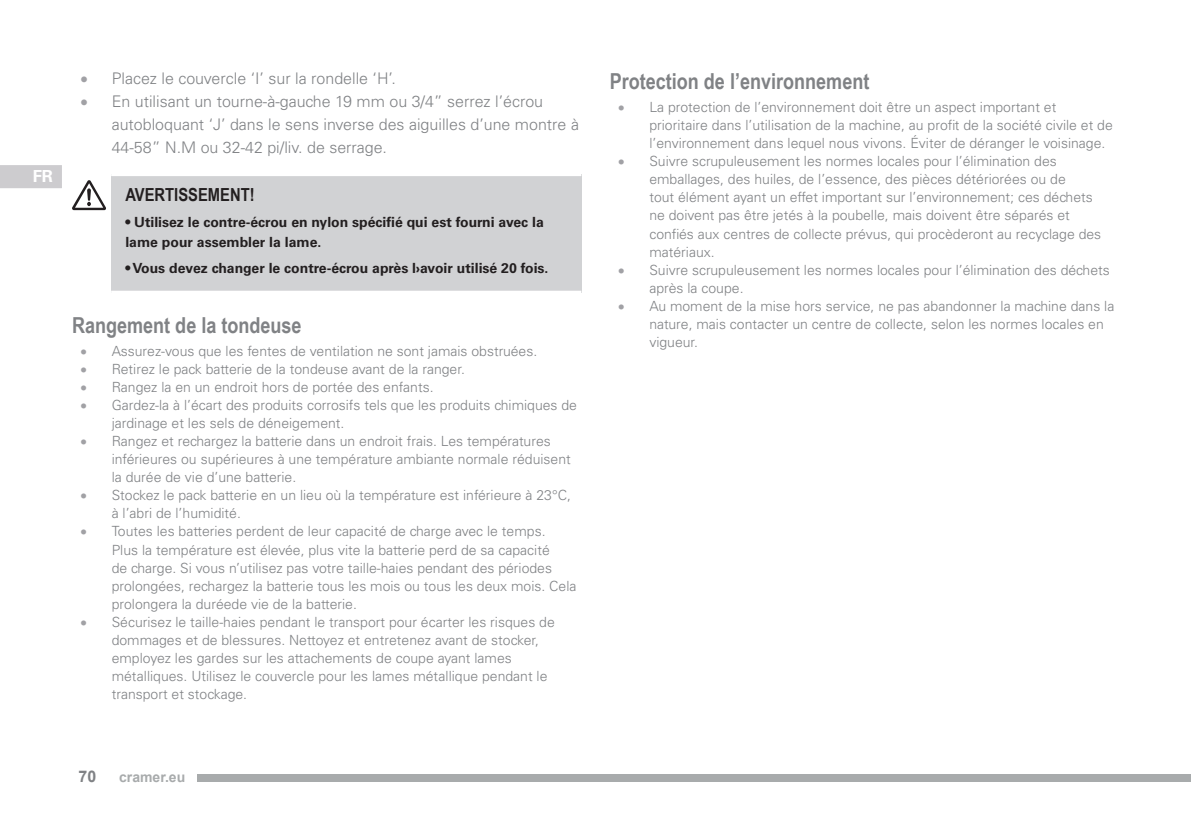
<style>
.page{position:relative;width:1191px;height:823px;background:#fff}
.page>*{position:absolute;margin:0;border:0;box-sizing:border-box;transform-origin:0 0}
.Rubrik_2_Cramer{font:700 22px "Arial Narrow";color:#808285}
.VARNING__Cramer{font:700 18px "Arial Narrow";color:#231f20}
.t1{font:700 16.6px "Univers LT Std";color:#fff}
.t2{font:300 16px/23px "Univers LT Std";color:#808285}
.t3{font:700 16px "Arial";color:#808285}
.t4{font:300 14px/18px "Univers LT Std";color:#808285}
.Varningstext{font:700 14px/20px "Univers LT Std";color:#231f20}
.t5{font:700 14px "Arial";color:#a8abac}
.s1{color:#a1a1a5}
</style>
<div class="page">
<div style="left:198px;top:774px;width:993px;height:7px;background:#a8abac"></div>
<svg style="left:0;top:165px;width:62px;height:24px"></svg>
<div style="left:111px;top:174px;width:470px;height:118px;background:#d1d2d4"></div>
<hr style="left:111px;top:172px;width:470px;height:4px;background:#fff">
<svg style="left:111px;top:290px;width:470px;height:2px"></svg>
<svg style="left:72px;top:180px;width:34px;height:30px"></svg>
<p class="t1" style="left:33px;top:167px;width:22px">FR</p>
<p class="t2" style="left:81px;top:66px;width:317px"><span class="s1">•</span> Placez le couvercle ‘I’ sur la rondelle ‘H’.</p>
<p class="t2" style="left:112px;top:89px;width:469px;text-indent:-31px"><span class="s1">•</span> En utilisant un tourne-à-gauche 19 mm ou 3/4” serrez l’écrou autobloquant ‘J’ dans le sens inverse des aiguilles d’une montre à<br>44-58” N.M ou 32-42 pi/liv. de serrage.</p>
<p class="VARNING__Cramer" style="left:125px;top:181px;width:131px">AVERTISSEMENT!</p>
<p class="Varningstext" style="left:125px;top:212px;width:420px">• Utilisez le contre-écrou en nylon spécifié qui est fourni avec la lame pour assembler la lame.</p>
<p class="Varningstext" style="left:125px;top:258px;width:424px">• Vous devez changer le contre-écrou après l›avoir utilisé 20 fois.</p>
<p class="Rubrik_2_Cramer" style="left:72px;top:308px;width:231px">Rangement de la tondeuse</p>
<p class="t4" style="left:81px;top:342px;width:458px"><span class="s1">•</span> Assurez-vous que les fentes de ventilation ne sont jamais obstruées.</p>
<p class="t4" style="left:81px;top:360px;width:386px"><span class="s1">•</span> Retirez le pack batterie de la tondeuse avant de la ranger.</p>
<p class="t4" style="left:81px;top:378px;width:354px"><span class="s1">•</span> Rangez la en un endroit hors de portée des enfants.</p>
<p class="t4" style="left:112px;top:396px;width:467px;text-indent:-31px"><span class="s1">•</span> Gardez-la à l’écart des produits corrosifs tels que les produits chimiques de jardinage et les sels de déneigement.</p>
<p class="t4" style="left:112px;top:432px;width:460px;text-indent:-31px"><span class="s1">•</span> Rangez et rechargez la batterie dans un endroit frais. Les températures inférieures ou supérieures à une température ambiante normale réduisent la durée de vie d’une batterie.</p>
<p class="t4" style="left:112px;top:486px;width:461px;text-indent:-31px"><span class="s1">•</span> Stockez le pack batterie en un lieu où la température est inférieure à 23°C, à l’abri de l’humidité.</p>
<p class="t4" style="left:112px;top:522px;width:466px;text-indent:-31px"><span class="s1">•</span> Toutes les batteries perdent de leur capacité de charge avec le temps.<br>Plus la température est élevée, plus vite la batterie perd de sa capacité<br>de charge. Si vous n’utilisez pas votre taille-haies pendant des périodes prolongées, rechargez la batterie tous les mois ou tous les deux mois. Cela prolongera la duréede vie de la batterie.</p>
<p class="t4" style="left:112px;top:612px;width:444px;text-indent:-31px"><span class="s1">•</span> Sécurisez le taille-haies pendant le transport pour écarter les risques de dommages et de blessures. Nettoyez et entretenez avant de stocker, employez les gardes sur les attachements de coupe ayant lames métalliques. Utilisez le couvercle pour les lames métallique pendant le transport et stockage.</p>
<p class="t3" style="left:79px;top:765px;width:19px">70</p>
<p class="t5" style="left:119px;top:767px;width:68px">cramer.eu</p>
<p class="Rubrik_2_Cramer" style="left:609px;top:64px;width:261px">Protection de l’environnement</p>
<p class="t4" style="left:649px;top:98px;width:465px;text-indent:-31px"><span class="s1">•</span> La protection de l’environnement doit être un aspect important et prioritaire dans l’utilisation de la machine, au profit de la société civile et de l’environnement dans lequel nous vivons. Éviter de déranger le voisinage.</p>
<p class="t4" style="left:649px;top:152px;width:453px;text-indent:-31px"><span class="s1">•</span> Suivre scrupuleusement les normes locales pour l’élimination des emballages, des huiles, de l’essence, des pièces détériorées ou de<br>tout élément ayant un effet important sur l’environnement; ces déchets ne doivent pas être jetés à la poubelle, mais doivent être séparés et confiés aux centres de collecte prévus, qui procèderont au recyclage des matériaux.</p>
<p class="t4" style="left:649px;top:260px;width:462px;text-indent:-31px"><span class="s1">•</span> Suivre scrupuleusement les normes locales pour l’élimination des déchets après la coupe.</p>
<p class="t4" style="left:649px;top:296px;width:466px;text-indent:-31px"><span class="s1">•</span> Au moment de la mise hors service, ne pas abandonner la machine dans la nature, mais contacter un centre de collecte, selon les normes locales en vigueur.</p>
</div>
